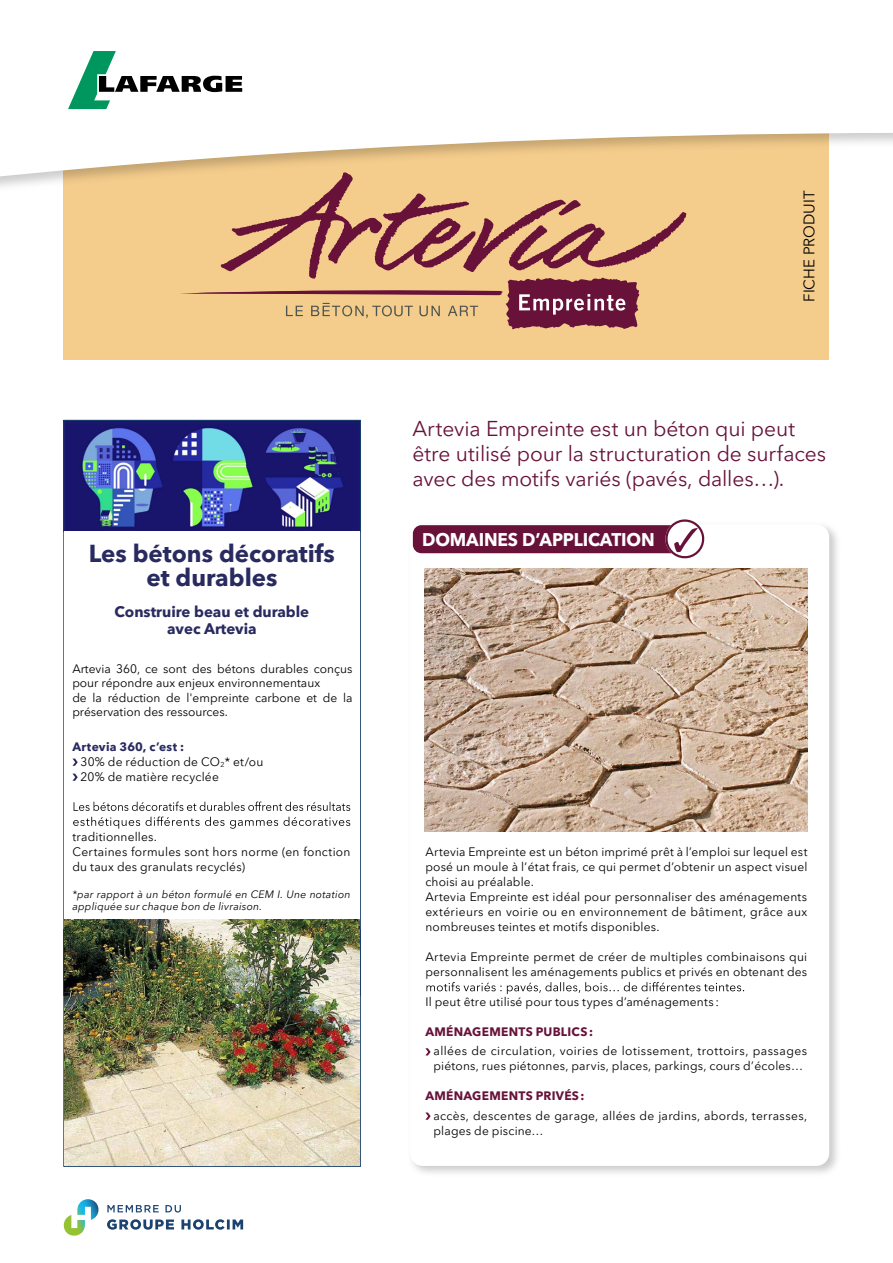
<style>
.page{position:relative;width:893px;height:1263px;background:#fff}
.page>*{position:absolute;margin:0;border:0;box-sizing:border-box;transform-origin:0 0}
.t1{font:700 24px/24px "Avenir Lafarge";color:#292a5f;text-align:center}
.t2{font:21px/25.2px "Avenir Lafarge";letter-spacing:-.005em;color:#68123a}
.t3{font:700 18px "Avenir Lafarge";letter-spacing:-.01em;color:#fff;scale:.96 1}
.t4{font:700 15px/16.5px "Avenir Lafarge";color:#292a5f;text-align:center}
.t5{font:15px "Avenir Lafarge";color:#000}
.t6{font:12px/15px "Avenir Lafarge";letter-spacing:.015em;color:#000}
.t7{font:700 12px "Avenir Lafarge";letter-spacing:.025em;color:#68123a}
.t8{font:italic 10.5px/12px "Avenir Lafarge";letter-spacing:.02em;color:#000}
.s1{font-weight:700;color:#292a5f}
</style>
<div class="page">
<img style="left:65px;top:422px;width:294px;height:109px">
<svg style="left:72px;top:758px;width:6px;height:8px"></svg>
<svg style="left:72px;top:773px;width:6px;height:8px"></svg>
<svg style="left:73px;top:801px;width:277px;height:28px"></svg>
<div style="left:63px;top:132px;width:766px;height:227px;background:#f4cc8c"></div>
<svg style="left:412px;top:526px;width:425px;height:647px;background:#dfdfdf"></svg>
<div style="left:410px;top:524px;width:419px;height:642px;background:#fff;border-radius:13px"></div>
<div style="left:413px;top:525px;width:274px;height:28px;background:#68123a;border-radius:9px"></div>
<svg style="left:180px;top:193px;width:507px;height:136px"></svg>
<svg style="left:0;top:88px;width:893px;height:91px"></svg>
<svg style="left:68px;top:51px;width:174px;height:58px"></svg>
<svg style="left:64px;top:1199px;width:34px;height:36px"></svg>
<svg style="left:107px;top:1205px;width:136px;height:25px"></svg>
<img style="left:64px;top:919px;width:296px;height:247px">
<svg style="left:426px;top:982px;width:318px;height:12px"></svg>
<svg style="left:425px;top:1048px;width:6px;height:7px"></svg>
<svg style="left:425px;top:1112px;width:6px;height:8px"></svg>
<svg style="left:664px;top:519px;width:41px;height:40px"></svg>
<img style="left:424px;top:569px;width:384px;height:262px">
<h1 class="t1" style="left:89px;top:539px;width:248px">Les bétons décoratifs et durables</h1>
<p class="t4" style="left:115px;top:602px;width:196px">Construire beau et durable avec Artevia</p>
<p class="t6" style="left:72px;top:660px;width:282px;line-height:14.4px">Artevia 360, ce sont des bétons durables conçus pour répondre aux enjeux environnementaux<br>de la réduction de l'empreinte carbone et de la préservation des ressources.</p>
<p class="t6" style="left:81px;top:738px;width:184px;text-indent:-8px"><span class="s1">Artevia 360, c’est :<br></span>30% de réduction de CO<sub>2</sub>* et/ou<br>20% de matière recyclée</p>
<p class="t6" style="left:72px;top:828px;width:279px">traditionnelles.<br>Certaines formules sont hors norme (en fonction du taux des granulats recyclés)</p>
<p class="t8" style="left:72px;top:887px;width:280px">*par rapport à un béton formulé en CEM I. Une notation appliquée sur chaque bon de livraison.</p>
<p class="t5" style="left:797px;top:302px;width:113px;rotate:-90deg">FICHE PRODUIT</p>
<h2 class="t2" style="left:412px;top:414px;width:415px">Artevia Empreinte est un béton qui peut être utilisé pour la structuration de surfaces avec des motifs variés (pavés, dalles…).</h2>
<h3 class="t3" style="left:422px;top:525px;width:244px">DOMAINES D’APPLICATION</h3>
<p class="t6" style="left:425px;top:843px;width:384px">Artevia Empreinte est un béton imprimé prêt à l’emploi sur lequel est posé un moule à l’état frais, ce qui permet d’obtenir un aspect visuel choisi au préalable.<br>Artevia Empreinte est idéal pour personnaliser des aménagements extérieurs en voirie ou en environnement de bâtiment, grâce aux nombreuses teintes et motifs disponibles.</p>
<p class="t6" style="left:425px;top:948px;width:383px">Artevia Empreinte permet de créer de multiples combinaisons qui personnalisent les aménagements publics et privés en obtenant des</p>
<p class="t6" style="left:425px;top:993px;width:295px">Il peut être utilisé pour tous types d’aménagements :</p>
<p class="t7" style="left:425px;top:1022px;width:169px">AMÉNAGEMENTS PUBLICS:</p>
<p class="t6" style="left:433px;top:1043px;width:375px">allées de circulation, voiries de lotissement, trottoirs, passages piétons, rues piétonnes, parvis, places, parkings, cours d’écoles…</p>
<p class="t7" style="left:425px;top:1087px;width:161px">AMÉNAGEMENTS PRIVÉS:</p>
<p class="t6" style="left:433px;top:1107px;width:375px">accès, descentes de garage, allées de jardins, abords, terrasses, plages de piscine…</p>
</div>
